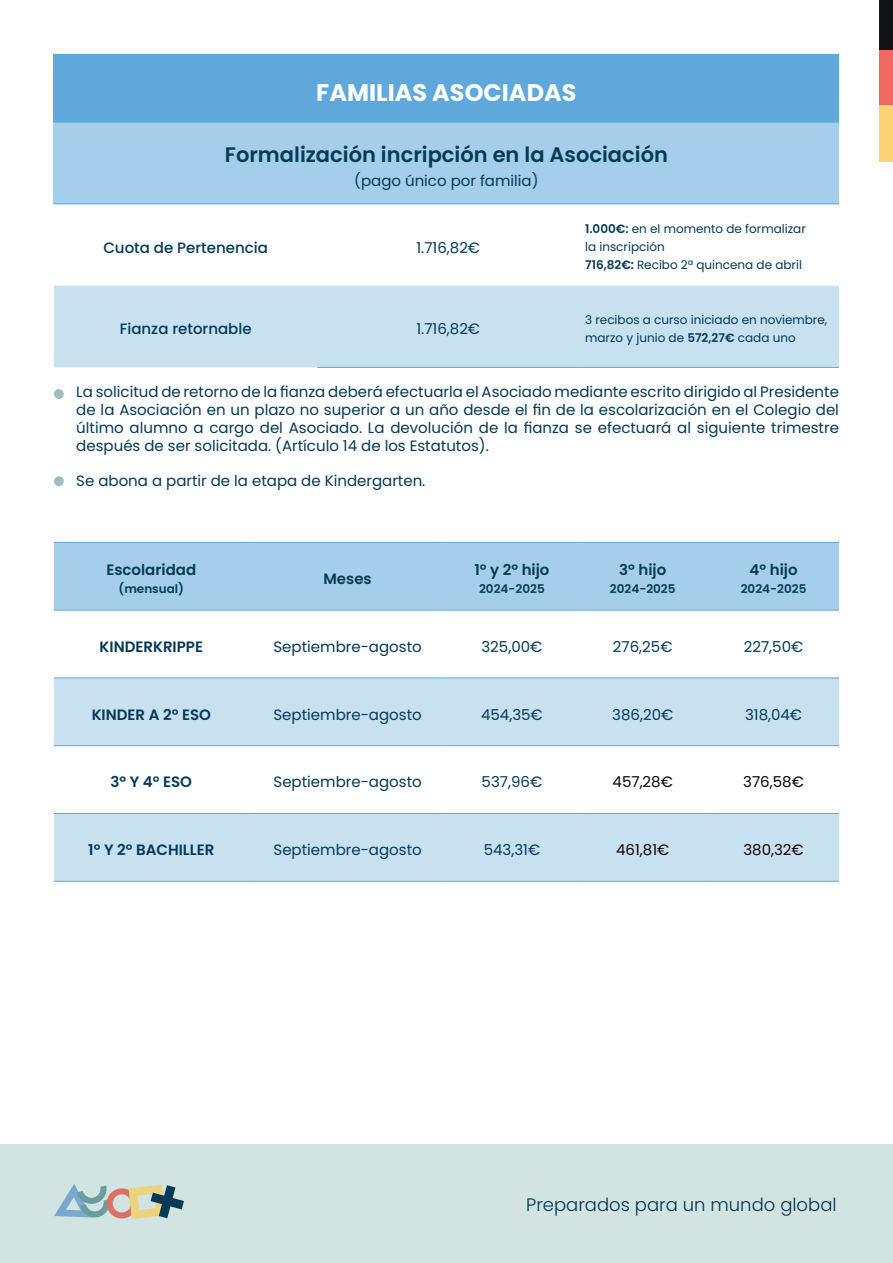
<style>
.page{position:relative;width:893px;height:1263px;background:#fff}
.page>*{position:absolute;margin:0;border:0;box-sizing:border-box;transform-origin:0 0}
.t1{font:700 24px "Poppins";color:#fff}
.t2{font:600 21px "Poppins";color:#073a54}
.t3{font:300 18px "Poppins";color:#023350}
.t4{font:15px/18px "Poppins";color:#073a54;text-align:justify}
.t5{font:15px "Poppins";color:#063a56}
.t6{font:600 15px "Poppins";color:#063a56}
.t7{font:500 15px "Poppins";color:#063a56}
.t8{font:15px "Poppins";color:#120405}
.t9{font:12px/18px "Poppins";color:#063a56}
.t10{font:600 12px "Poppins";color:#063a56}
.s1{font-weight:600}
</style>
<div class="page">
<div style="left:0;top:1144px;width:893px;height:119px;background:#d2e4e2"></div>
<svg style="left:54px;top:1184px;width:130px;height:35px"></svg>
<div style="left:879px;top:0;width:14px;height:50px;background:#121418"></div>
<div style="left:879px;top:50px;width:14px;height:56px;background:#f16861"></div>
<div style="left:879px;top:105px;width:14px;height:56px;background:#fcd275"></div>
<div style="left:54px;top:54px;width:785px;height:68px;background:#5ea8db"></div>
<div style="left:54px;top:122px;width:785px;height:82px;background:#a5ceea"></div>
<div style="left:54px;top:286px;width:785px;height:81px;background:#c7e1f1"></div>
<hr style="left:54px;top:122px;width:263px;height:1px;background:#5ea8db">
<hr style="left:317px;top:122px;width:262px;height:1px;background:#5ea8db">
<hr style="left:579px;top:122px;width:260px;height:1px;background:#5ea8db">
<hr style="left:317px;top:204px;width:262px;height:1px;background:#60a7db">
<hr style="left:579px;top:204px;width:260px;height:1px;background:#60a7db">
<hr style="left:54px;top:204px;width:263px;height:1px;background:#60a7db">
<hr style="left:317px;top:367px;width:262px;height:1px;background:#60a7db">
<hr style="left:579px;top:367px;width:260px;height:1px;background:#60a7db">
<div style="left:54px;top:389px;width:10px;height:10px;background:#a0bec0;border-radius:50%"></div>
<div style="left:54px;top:476px;width:10px;height:10px;background:#a0bec0;border-radius:50%"></div>
<div style="left:54px;top:543px;width:785px;height:67px;background:#a5ceea"></div>
<svg style="left:54px;top:677px;width:785px;height:1px"></svg>
<svg style="left:54px;top:679px;width:785px;height:202px;fill:#c7e1f1"></svg>
<hr style="left:54px;top:678px;width:195px;height:1px;background:#60a7db">
<hr style="left:249px;top:678px;width:197px;height:1px;background:#60a7db">
<hr style="left:446px;top:678px;width:131px;height:1px;background:#60a7db">
<hr style="left:577px;top:678px;width:131px;height:1px;background:#60a7db">
<hr style="left:708px;top:678px;width:131px;height:1px;background:#60a7db">
<hr style="left:54px;top:745px;width:195px;height:1px;background:#60a7db">
<hr style="left:249px;top:745px;width:197px;height:1px;background:#60a7db">
<hr style="left:446px;top:745px;width:131px;height:1px;background:#60a7db">
<hr style="left:577px;top:745px;width:131px;height:1px;background:#60a7db">
<hr style="left:708px;top:745px;width:131px;height:1px;background:#60a7db">
<hr style="left:54px;top:813px;width:195px;height:1px;background:#5ea8db">
<hr style="left:249px;top:813px;width:197px;height:1px;background:#5ea8db">
<hr style="left:446px;top:813px;width:131px;height:1px;background:#5ea8db">
<hr style="left:577px;top:813px;width:131px;height:1px;background:#5ea8db">
<hr style="left:708px;top:813px;width:131px;height:1px;background:#5ea8db">
<hr style="left:54px;top:881px;width:195px;height:1px;background:#5ea8db">
<hr style="left:249px;top:881px;width:197px;height:1px;background:#5ea8db">
<hr style="left:446px;top:881px;width:131px;height:1px;background:#5ea8db">
<hr style="left:577px;top:881px;width:131px;height:1px;background:#5ea8db">
<hr style="left:708px;top:881px;width:131px;height:1px;background:#5ea8db">
<hr style="left:54px;top:542px;width:195px;height:1px;background:#5ea8db">
<hr style="left:249px;top:542px;width:197px;height:1px;background:#5ea8db">
<hr style="left:446px;top:542px;width:131px;height:1px;background:#5ea8db">
<hr style="left:577px;top:542px;width:131px;height:1px;background:#5ea8db">
<hr style="left:708px;top:542px;width:131px;height:1px;background:#5ea8db">
<hr style="left:54px;top:610px;width:195px;height:1px;background:#60a7db">
<hr style="left:249px;top:610px;width:197px;height:1px;background:#60a7db">
<hr style="left:446px;top:610px;width:131px;height:1px;background:#60a7db">
<hr style="left:577px;top:610px;width:131px;height:1px;background:#60a7db">
<hr style="left:708px;top:610px;width:131px;height:1px;background:#60a7db">
<h1 class="t1" style="left:316px;top:79px;width:262px">FAMILIAS ASOCIADAS</h1>
<h2 class="t2" style="left:225px;top:143px;width:445px">Formalización incripción en la Asociación</h2>
<p class="t4" style="left:354px;top:172px;width:186px">(pago único por familia)</p>
<p class="t7" style="left:103px;top:239px;width:166px">Cuota de Pertenencia</p>
<p class="t5" style="left:416px;top:239px;width:65px">1.716,82€</p>
<p class="t9" style="left:585px;top:220px;width:222px"><span class="s1">1.000€:</span> en el momento de formalizar la inscripción<br><span class="s1">716,82€:</span> Recibo 2ª quincena de abril</p>
<p class="t7" style="left:120px;top:320px;width:133px">Fianza retornable</p>
<p class="t5" style="left:416px;top:320px;width:65px">1.716,82€</p>
<p class="t9" style="left:585px;top:311px;width:244px">3 recibos a curso iniciado en noviembre, marzo y junio de <span class="s1">572,27€</span> cada uno</p>
<p class="t4" style="left:76px;top:383px;width:764px">La solicitud de retorno de la fianza deberá efectuarla el Asociado mediante escrito dirigido al Presidente de la Asociación en un plazo no superior a un año desde el fin de la escolarización en el Colegio del último alumno a cargo del Asociado. La devolución de la fianza se efectuará al siguiente trimestre después de ser solicitada. (Artículo 14 de los Estatutos).</p>
<p class="t4" style="left:76px;top:472px;width:351px">Se abona a partir de la etapa de Kindergarten.</p>
<p class="t6" style="left:106px;top:561px;width:91px">Escolaridad</p>
<p class="t10" style="left:119px;top:582px;width:67px">(mensual)</p>
<p class="t6" style="left:323px;top:570px;width:50px">Meses</p>
<p class="t6" style="left:474px;top:561px;width:77px">1º y 2º hijo</p>
<p class="t10" style="left:479px;top:582px;width:67px">2024-2025</p>
<p class="t6" style="left:619px;top:561px;width:49px">3º hijo</p>
<p class="t10" style="left:610px;top:582px;width:67px">2024-2025</p>
<p class="t6" style="left:749px;top:561px;width:50px">4º hijo</p>
<p class="t10" style="left:741px;top:582px;width:67px">2024-2025</p>
<p class="t6" style="left:100px;top:638px;width:105px">KINDERKRIPPE</p>
<p class="t5" style="left:273px;top:638px;width:150px">Septiembre-agosto</p>
<p class="t5" style="left:481px;top:638px;width:62px">325,00€</p>
<p class="t5" style="left:613px;top:638px;width:61px">276,25€</p>
<p class="t5" style="left:744px;top:638px;width:61px">227,50€</p>
<p class="t6" style="left:92px;top:706px;width:121px">KINDER A 2º ESO</p>
<p class="t5" style="left:273px;top:706px;width:150px">Septiembre-agosto</p>
<p class="t5" style="left:481px;top:706px;width:63px">454,35€</p>
<p class="t5" style="left:612px;top:706px;width:63px">386,20€</p>
<p class="t5" style="left:745px;top:706px;width:59px">318,04€</p>
<p class="t6" style="left:111px;top:773px;width:83px">3º Y 4º ESO</p>
<p class="t5" style="left:274px;top:773px;width:150px">Septiembre-agosto</p>
<p class="t5" style="left:482px;top:773px;width:62px">537,96€</p>
<p class="t8" style="left:613px;top:773px;width:62px">457,28€</p>
<p class="t8" style="left:743px;top:773px;width:62px">376,58€</p>
<p class="t6" style="left:88px;top:841px;width:127px">1º Y 2º BACHILLER</p>
<p class="t5" style="left:274px;top:841px;width:150px">Septiembre-agosto</p>
<p class="t5" style="left:484px;top:841px;width:58px">543,31€</p>
<p class="t8" style="left:616px;top:841px;width:55px">461,81€</p>
<p class="t8" style="left:743px;top:841px;width:62px">380,32€</p>
<p class="t3" style="left:526px;top:1194px;width:312px">Preparados para un mundo global</p>
</div>
